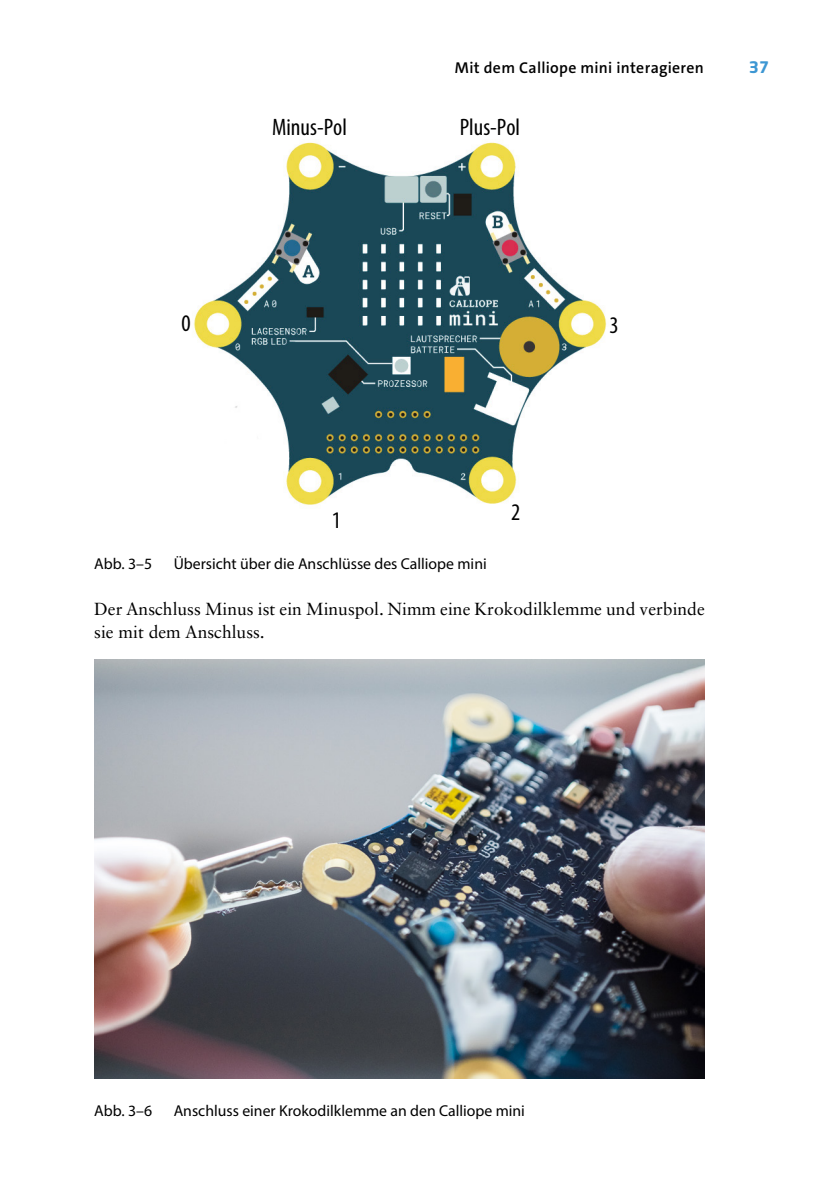
<style>
.page{position:relative;width:819px;height:1191px;background:#fff}
.page>*{position:absolute;margin:0;border:0;box-sizing:border-box;transform-origin:0 0}
.t1{font:condensed 23.8px "Myriad Pro";color:#000}
.t2{font:17.5px/22.8px "Sabon LT Std";color:#000}
.t3{font:15.75px "Myriad Pro";color:#000}
.t4{font:600 15.75px "The Sans C4 s";letter-spacing:.02em;color:#000}
.t5{font:700 15.75px "Neo Tech Std";color:#3d97d3}
</style>
<div class="page">
<img style="left:193px;top:142px;width:414px;height:363px">
<img style="left:94px;top:660px;width:610px;height:418px">
<p class="t4" style="left:455px;top:58px;width:251px">Mit dem Calliope mini interagieren</p>
<p class="t5" style="left:748px;top:58px;width:22px">37</p>
<h1 class="t1" style="left:182px;top:310px;width:11px">0</h1>
<h1 class="t1" style="left:272px;top:114px;width:76px">Minus-Pol</h1>
<h1 class="t1" style="left:460px;top:114px;width:62px">Plus-Pol</h1>
<h1 class="t1" style="left:332px;top:507px;width:11px">1</h1>
<h1 class="t1" style="left:511px;top:499px;width:11px">2</h1>
<h1 class="t1" style="left:609px;top:312px;width:11px">3</h1>
<p class="t3" style="left:94px;top:554px;width:59px">Abb. 3–5</p>
<p class="t3" style="left:174px;top:554px;width:314px">Übersicht über die Anschlüsse des Calliope mini</p>
<p class="t2" style="left:94px;top:597px;width:612px">Der Anschluss Minus ist ein Minuspol. Nimm eine Krokodilklemme und verbinde sie mit dem Anschluss.</p>
<p class="t3" style="left:94px;top:1100px;width:59px">Abb. 3–6</p>
<p class="t3" style="left:174px;top:1100px;width:353px">Anschluss einer Krokodilklemme an den Calliope mini</p>
</div>
